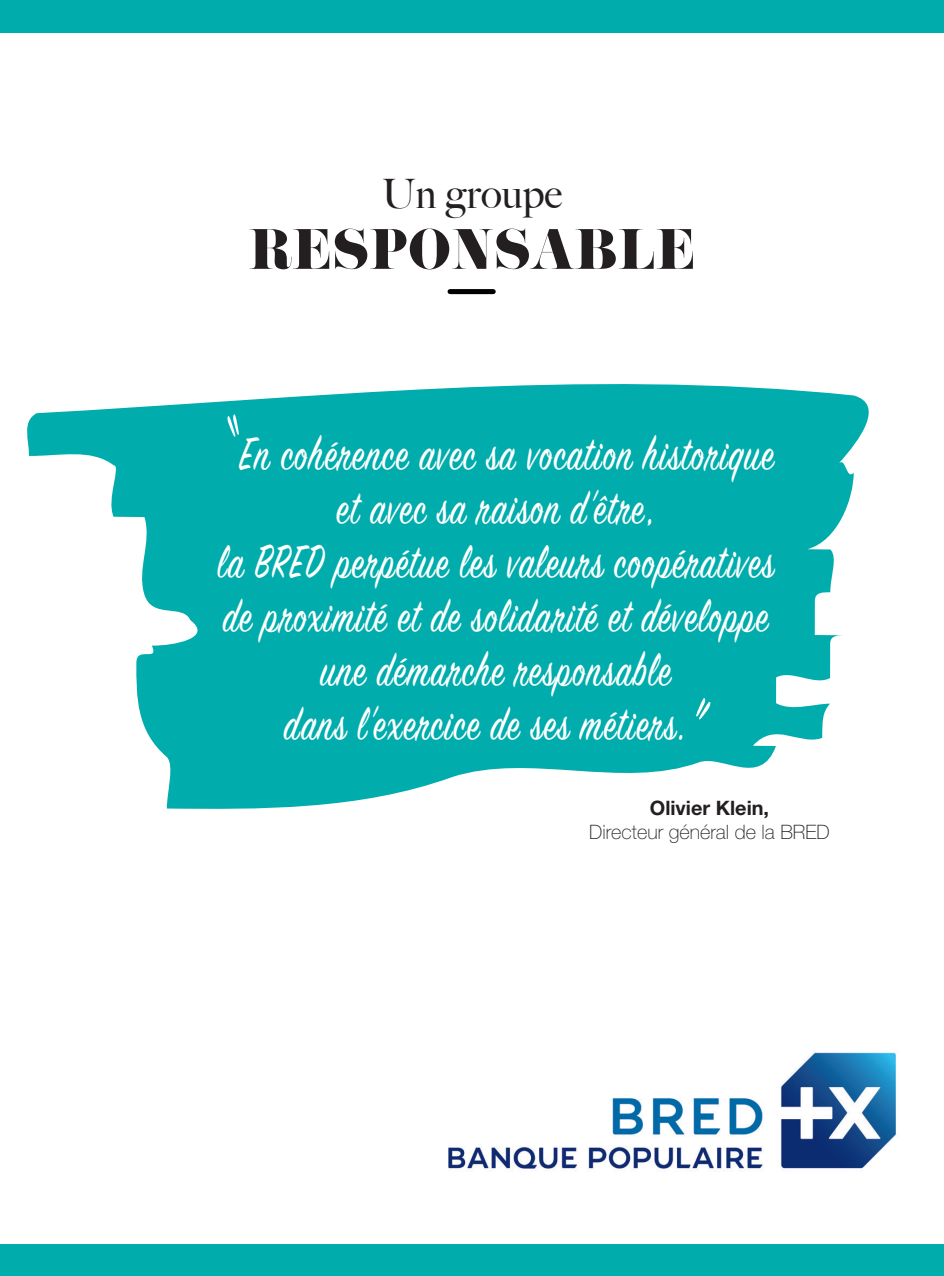
<style>
.page{position:relative;width:944px;height:1276px;background:#fff}
.page>*{position:absolute;margin:0;border:0;box-sizing:border-box;transform-origin:0 0}
.t1{font:51.75px/54px "Sign Painter House Script";letter-spacing:.04em;color:#fff;text-align:center;scale:.74 1}
.t2{font:50.62px "Pistilli";color:#231f20}
.t3{font:500 40.5px "Big Caslon";color:#231f20}
.t4{font:100 19.8px "Helvetica Neue LT Std";color:#231f20}
.t5{font:700 19.8px "Helvetica Neue LT Std";color:#231f20}
.s1{font-size:85.5px}
</style>
<div class="page">
<svg style="left:27px;top:384px;width:842px;height:425px;fill:#00adac"></svg>
<div style="left:0;top:0;width:944px;height:33px;background:#00adac"></div>
<div style="left:450px;top:289px;width:43px;height:5px;background:#000"></div>
<img style="left:448px;top:1052px;width:448px;height:117px">
<div style="left:0;top:1244px;width:944px;height:32px;background:#00adac"></div>
<p class="t3" style="left:382px;top:161px;width:182px">Un groupe</p>
<p class="t2" style="left:248px;top:217px;width:449px">RESPONSABLE</p>
<p class="t1" style="left:217px;top:431px;width:753px"><span class="s1">“</span>En cohérence avec sa vocation historique et avec sa raison d’être,<br>la BRED perpétue les valeurs coopératives de proximité et de solidarité et développe une démarche responsable<br>dans l’exercice de ses métiers.<span class="s1">”</span></p>
<p class="t5" style="left:650px;top:795px;width:121px">Olivier Klein,</p>
<p class="t4" style="left:589px;top:821px;width:242px">Directeur général de la BRED</p>
</div>
